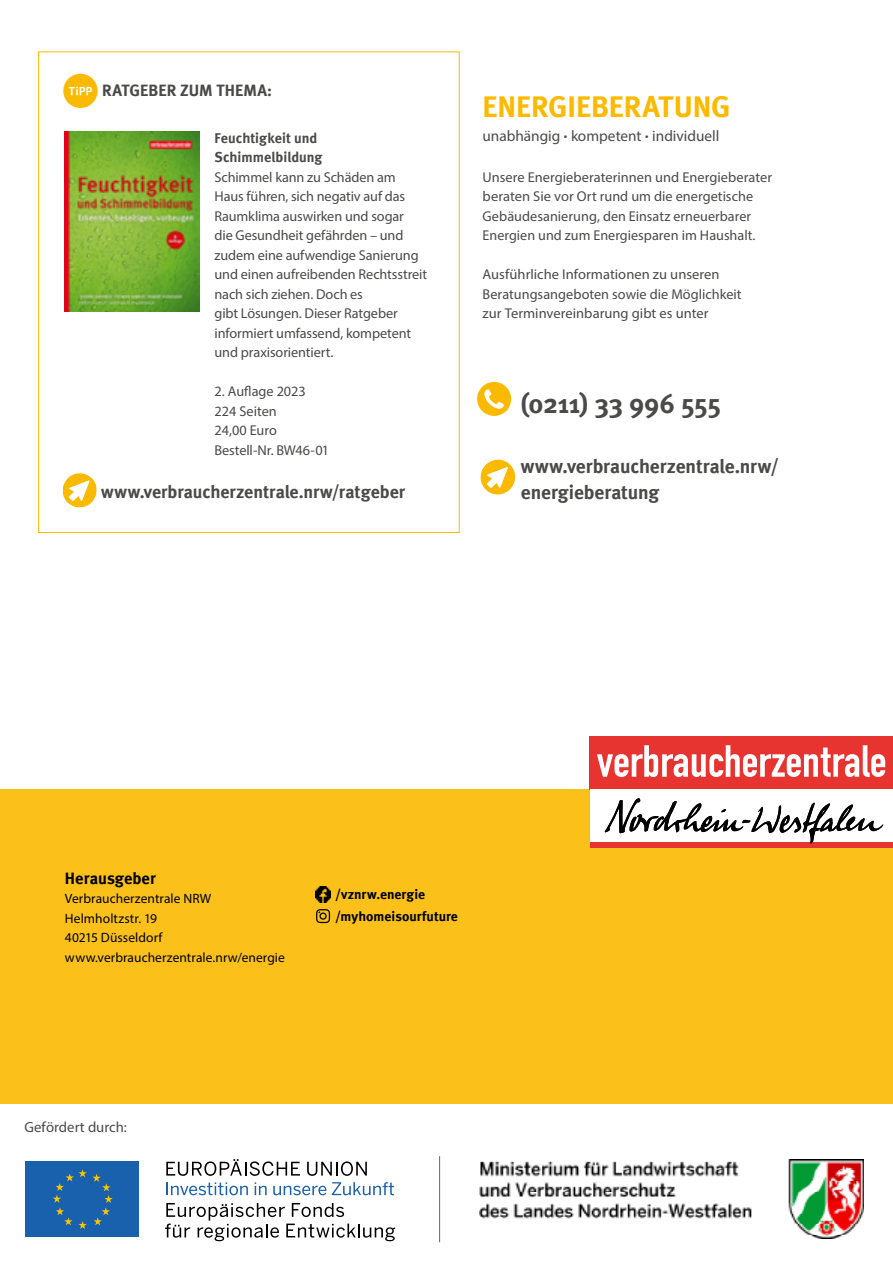
<style>
.page{position:relative;width:893px;height:1263px;background:#fff}
.page>*{position:absolute;margin:0;border:0;box-sizing:border-box;transform-origin:0 0}
.t1{font:700 30px "Meta";color:#fbba00}
.t2{font:700 27px "Meta";letter-spacing:-.015em;color:#4a4a49}
.t3{font:700 19.5px/25.5px "Meta";letter-spacing:-.005em;color:#4a4a49}
.t4{font:700 18px "Meta";color:#4a4a49}
.t5{font:700 16.5px "Meta";letter-spacing:.005em;color:#4a4a49}
.t6{font:700 16.5px "VZ Meta LF";letter-spacing:.005em;color:#000}
.t7{font:15.3px "Myriad Pro";letter-spacing:-.005em;color:#4a4a49}
.t8{font:14.7px "Myriad Pro";color:#4a4a49}
.t9{font:14.25px/19.5px "Myriad Pro";letter-spacing:-.005em;color:#4a4a49}
.t10{font:700 14.25px/19.5px "Meta";color:#4a4a49}
.t11{font:13.5px/19.5px "Myriad Pro";letter-spacing:.005em;color:#000}
.t12{font:700 13.5px "VZ Meta LF";color:#000}
.s1{color:#fbba00}
</style>
<div class="page">
<div style="left:0;top:789px;width:893px;height:395px;background:#fbc11a"></div>
<div style="left:590px;top:736px;width:303px;height:53px;background:#e73431"></div>
<svg style="left:597px;top:745px;width:288px;height:32px"></svg>
<div style="left:590px;top:789px;width:303px;height:54px;background:#fff"></div>
<div style="left:590px;top:843px;width:303px;height:5px;background:#e73431"></div>
<svg style="left:605px;top:798px;width:278px;height:45px"></svg>
<div style="left:0;top:1104px;width:893px;height:159px;background:#fff"></div>
<div style="left:25px;top:1161px;width:113px;height:76px;background:#1961ac"></div>
<svg style="left:53px;top:1169px;width:60px;height:60px"></svg>
<svg style="left:166px;top:1159px;width:134px;height:17px"></svg>
<svg style="left:307px;top:1161px;width:60px;height:15px"></svg>
<svg style="left:165px;top:1203px;width:230px;height:38px"></svg>
<svg style="left:166px;top:1182px;width:82px;height:13px"></svg>
<svg style="left:255px;top:1182px;width:12px;height:13px"></svg>
<svg style="left:273px;top:1186px;width:53px;height:9px"></svg>
<svg style="left:332px;top:1182px;width:62px;height:13px"></svg>
<hr style="left:439px;top:1156px;width:1px;height:86px;background:#6a6a69">
<img style="left:480px;top:1160px;width:384px;height:79px">
<img style="left:64px;top:132px;width:136px;height:180px">
<svg style="left:63px;top:473px;width:34px;height:34px"></svg>
<img style="left:315px;top:887px;width:16px;height:15px">
<svg style="left:316px;top:909px;width:14px;height:14px"></svg>
<svg style="left:480px;top:459px;width:36px;height:36px"></svg>
<div style="left:477px;top:382px;width:34px;height:34px;background:#fbba00;border-radius:50%"></div>
<div style="left:483px;top:391px;width:26px;height:19px;background:#fbba00"></div>
<svg style="left:484px;top:389px;width:20px;height:20px"></svg>
<p class="t5" style="left:64px;top:81px;width:210px"><span class="s1">▼</span>RATGEBER ZUM THEMA:</p>
<p class="t10" style="left:215px;top:128px;width:110px">Feuchtigkeit und<br>Schimmelbildung</p>
<p class="t9" style="left:215px;top:167px;width:214px">Schimmel kann zu Schäden am<br>Haus führen, sich negativ auf das<br>Raumklima auswirken und sogar<br>die Gesundheit gefährden – und zudem eine aufwendige Sanierung und einen aufreibenden Rechtsstreit nach sich ziehen. Doch es<br>gibt Lösungen. Dieser Ratgeber informiert umfassend, kompetent und praxisorientiert.</p>
<p class="t9" style="left:215px;top:382px;width:116px">2. Auflage 2023<br>224 Seiten<br>24,00 Euro<br>Bestell-Nr. BW46-01</p>
<p class="t4" style="left:101px;top:481px;width:305px">www.verbraucherzentrale.nrw/ratgeber</p>
<h1 class="t1" style="left:483px;top:89px;width:249px">ENERGIEBERATUNG</h1>
<p class="t7" style="left:483px;top:126px;width:238px">unabhängig • kompetent • individuell</p>
<p class="t9" style="left:483px;top:167px;width:291px">Unsere Energieberaterinnen und Energieberater beraten Sie vor Ort rund um die energetische Gebäudesanierung, den Einsatz erneuerbarer Energien und zum Energiesparen im Haushalt.</p>
<p class="t9" style="left:483px;top:265px;width:261px">Ausführliche Informationen zu unseren<br>Beratungsangeboten sowie die Möglichkeit zur Terminvereinbarung gibt es unter</p>
<h2 class="t2" style="left:521px;top:387px;width:202px">(0211) 33 996 555</h2>
<h3 class="t3" style="left:521px;top:453px;width:260px">www.verbraucherzentrale.nrw/ energieberatung</h3>
<p class="t6" style="left:65px;top:868px;width:92px">Herausgeber</p>
<p class="t11" style="left:65px;top:889px;width:221px">Verbraucherzentrale NRW<br>Helmholtzstr. 19<br>40215 Düsseldorf www.verbraucherzentrale.nrw/energie</p>
<p class="t12" style="left:335px;top:886px;width:92px">/vznrw.energie</p>
<p class="t12" style="left:335px;top:908px;width:124px">/myhomeisourfuture</p>
<p class="t8" style="left:24px;top:1118px;width:104px">Gefördert durch:</p>
</div>
